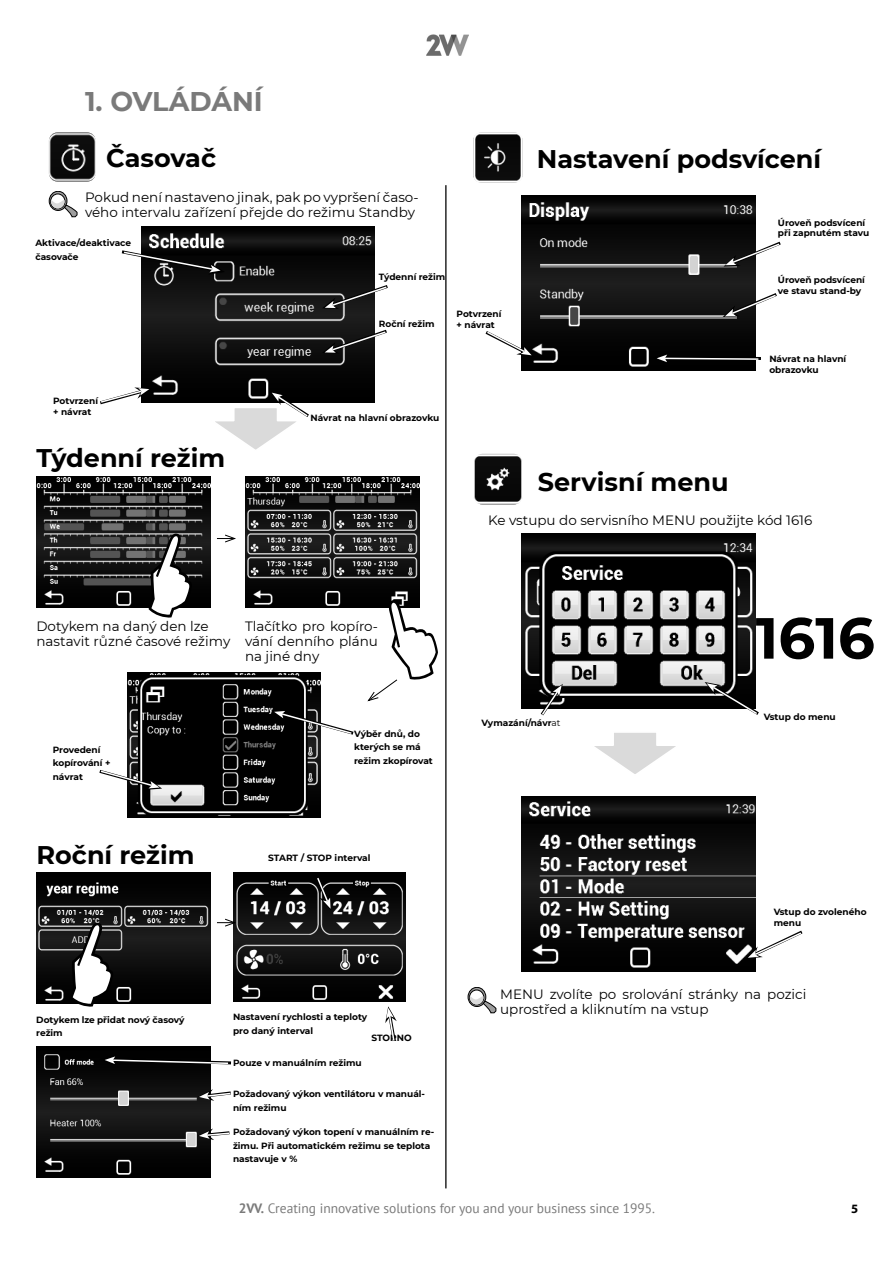
<style>
.page{position:relative;width:893px;height:1263px;background:#fff}
.page>*{position:absolute;margin:0;border:0;box-sizing:border-box;transform-origin:0 0}
.t1{font:700 57.9px "Montserrat";color:#000}
.t2{font:700 27px "Montserrat";color:#7a7a7a}
.t3{font:700 25.5px "Montserrat";color:#000}
.t4{font:13.5px/15px "Montserrat";color:#000}
.t5{font:13.5px "PT Sans";color:#7a7a7a}
.t6{font:700 12.75px "Myriad Pro";color:#000}
.t7{font:700 9px/13.5px "Montserrat";color:#000}
.s1{font-weight:400}
.s2{font-weight:700}
</style>
<div class="page">
<img style="left:426px;top:34px;width:43px;height:21px">
<img style="left:522px;top:533px;width:234px;height:175px">
<img style="left:36px;top:1046px;width:175px;height:131px">
<img style="left:141px;top:227px;width:234px;height:175px">
<img style="left:522px;top:195px;width:234px;height:176px">
<img style="left:233px;top:872px;width:173px;height:130px">
<img style="left:36px;top:872px;width:175px;height:131px">
<img style="left:128px;top:673px;width:192px;height:144px">
<img style="left:36px;top:476px;width:175px;height:131px">
<img style="left:49px;top:132px;width:47px;height:50px">
<hr style="left:445px;top:185px;width:1px;height:1003px;background:#000">
<svg style="left:121px;top:248px;width:104px;height:27px"></svg>
<svg style="left:322px;top:283px;width:66px;height:26px"></svg>
<svg style="left:322px;top:327px;width:65px;height:26px"></svg>
<svg style="left:100px;top:387px;width:51px;height:18px"></svg>
<svg style="left:206px;top:391px;width:106px;height:59px"></svg>
<svg style="left:149px;top:533px;width:43px;height:85px"></svg>
<svg style="left:217px;top:534px;width:19px;height:9px"></svg>
<svg style="left:271px;top:709px;width:83px;height:28px"></svg>
<svg style="left:99px;top:768px;width:63px;height:22px"></svg>
<svg style="left:70px;top:922px;width:43px;height:85px"></svg>
<svg style="left:217px;top:918px;width:20px;height:9px"></svg>
<svg style="left:313px;top:874px;width:18px;height:36px"></svg>
<svg style="left:385px;top:1006px;width:12px;height:35px"></svg>
<svg style="left:49px;top:191px;width:18px;height:19px"></svg>
<div style="left:49px;top:191px;width:18px;height:20px;border:1px solid #000;border-radius:50%"></div>
<div style="left:50px;top:194px;width:15px;height:15px;border:1px solid #000;border-radius:50%"></div>
<svg style="left:51px;top:197px;width:26px;height:20px"></svg>
<img style="left:473px;top:132px;width:50px;height:51px">
<svg style="left:485px;top:328px;width:48px;height:28px"></svg>
<svg style="left:723px;top:239px;width:58px;height:28px"></svg>
<svg style="left:723px;top:290px;width:54px;height:27px"></svg>
<svg style="left:652px;top:352px;width:109px;height:12px"></svg>
<img style="left:245px;top:476px;width:175px;height:131px">
<svg style="left:366px;top:600px;width:72px;height:102px"></svg>
<svg style="left:99px;top:1054px;width:132px;height:12px"></svg>
<svg style="left:198px;top:1089px;width:33px;height:12px"></svg>
<svg style="left:198px;top:1128px;width:32px;height:12px"></svg>
<img style="left:522px;top:796px;width:234px;height:176px">
<svg style="left:468px;top:987px;width:18px;height:19px"></svg>
<div style="left:468px;top:987px;width:18px;height:20px;border:1px solid #000;border-radius:50%"></div>
<div style="left:469px;top:990px;width:15px;height:15px;border:1px solid #000;border-radius:50%"></div>
<svg style="left:470px;top:993px;width:26px;height:20px"></svg>
<img style="left:474px;top:454px;width:48px;height:50px">
<svg style="left:705px;top:682px;width:54px;height:33px"></svg>
<svg style="left:746px;top:928px;width:57px;height:31px"></svg>
<svg style="left:538px;top:684px;width:25px;height:32px"></svg>
<svg style="left:594px;top:733px;width:82px;height:41px"></svg>
<h2 class="t2" style="left:85px;top:82px;width:179px">1. OVLÁDÁNÍ</h2>
<h3 class="t3" style="left:106px;top:140px;width:111px">Časovač</h3>
<h3 class="t3" style="left:537px;top:141px;width:286px">Nastavení podsvícení</h3>
<h3 class="t4" style="left:85px;top:189px;width:335px">Pokud není nastaveno jinak, pak po vypršení časo&shy;vého intervalu zařízení přejde do režimu Standby</h3>
<p class="t7" style="left:35px;top:236px;width:97px">Aktivace/deaktivace časovače</p>
<p class="t7" style="left:53px;top:395px;width:46px;line-height:10.8px">Potvrzení + návrat</p>
<h3 class="t3" style="left:36px;top:439px;width:190px">Týdenní režim</h3>
<p class="t7" style="left:379px;top:269px;width:68px">Týdenní režim</p>
<p class="t7" style="left:379px;top:316px;width:57px">Roční režim</p>
<p class="t7" style="left:310px;top:410px;width:130px">Návrat na hlavní obrazovku</p>
<p class="t7" style="left:457px;top:308px;width:46px;line-height:10.8px">Potvrzení + návrat</p>
<p class="t7" style="left:778px;top:217px;width:93px;line-height:10.8px">Úroveň podsvícení při zapnutém stavu</p>
<p class="t7" style="left:778px;top:274px;width:88px;line-height:10.8px">Úroveň podsvícení ve stavu stand-by</p>
<p class="t7" style="left:769px;top:353px;width:78px;line-height:10.8px">Návrat na hlavní obrazovku</p>
<h3 class="t3" style="left:538px;top:464px;width:192px">Servisní menu</h3>
<h3 class="t4" style="left:488px;top:512px;width:326px">Ke vstupu do servisního MENU použijte kód 1616</h3>
<h3 class="t4" style="left:37px;top:618px;width:195px">Dotykem na daný den lze nastavit různé časové režimy</h3>
<h3 class="t4" style="left:245px;top:618px;width:135px;text-align:justify">Tlačítko pro kopíro&shy;vání denního plánu na jiné dny</h3>
<p class="t7" style="left:53px;top:742px;width:59px">Provedení kopírování + návrat</p>
<h3 class="t3" style="left:36px;top:837px;width:160px">Roční režim</h3>
<p class="t7" style="left:354px;top:726px;width:80px">Výběr dnů, do kterých se má režim zkopírovat</p>
<p class="t7" style="left:268px;top:850px;width:104px">START / STOP interval</p>
<p class="t7" style="left:36px;top:1012px;width:150px">Dotykem lze přidat nový časový režim</p>
<p class="t7" style="left:233px;top:1010px;width:136px">Nastavení rychlosti a teploty pro daný interval</p>
<p class="t7" style="left:371px;top:1030px;width:42px">STORNO</p>
<p class="t7" style="left:233px;top:1055px;width:130px">Pouze v manuálním režimu</p>
<p class="t7" style="left:233px;top:1087px;width:194px">Požadovaný výkon ventilátoru v manuál&shy;ním režimu</p>
<p class="t7" style="left:233px;top:1125px;width:203px">Požadovaný výkon topení v manuálním re&shy;žimu. Při automatickém režimu se teplota nastavuje v %</p>
<p class="t7" style="left:481px;top:716px;width:81px">Vymazání/návr<span class="s1">at</span></p>
<h1 class="t1" style="left:756px;top:596px;width:121px">1616</h1>
<p class="t7" style="left:764px;top:710px;width:74px">Vstup do menu</p>
<p class="t7" style="left:774px;top:906px;width:94px;line-height:10.8px">Vstup do zvoleného menu</p>
<h3 class="t4" style="left:500px;top:986px;width:308px">MENU zvolíte po srolování stránky na pozici uprostřed a kliknutím na vstup</h3>
<h3 class="t5" style="left:239px;top:1200px;width:418px"><span class="s2">2VV.</span> Creating innovative solutions for you and your business since 1995.</h3>
<h3 class="t6" style="left:851px;top:1200px;width:9px">5</h3>
</div>
